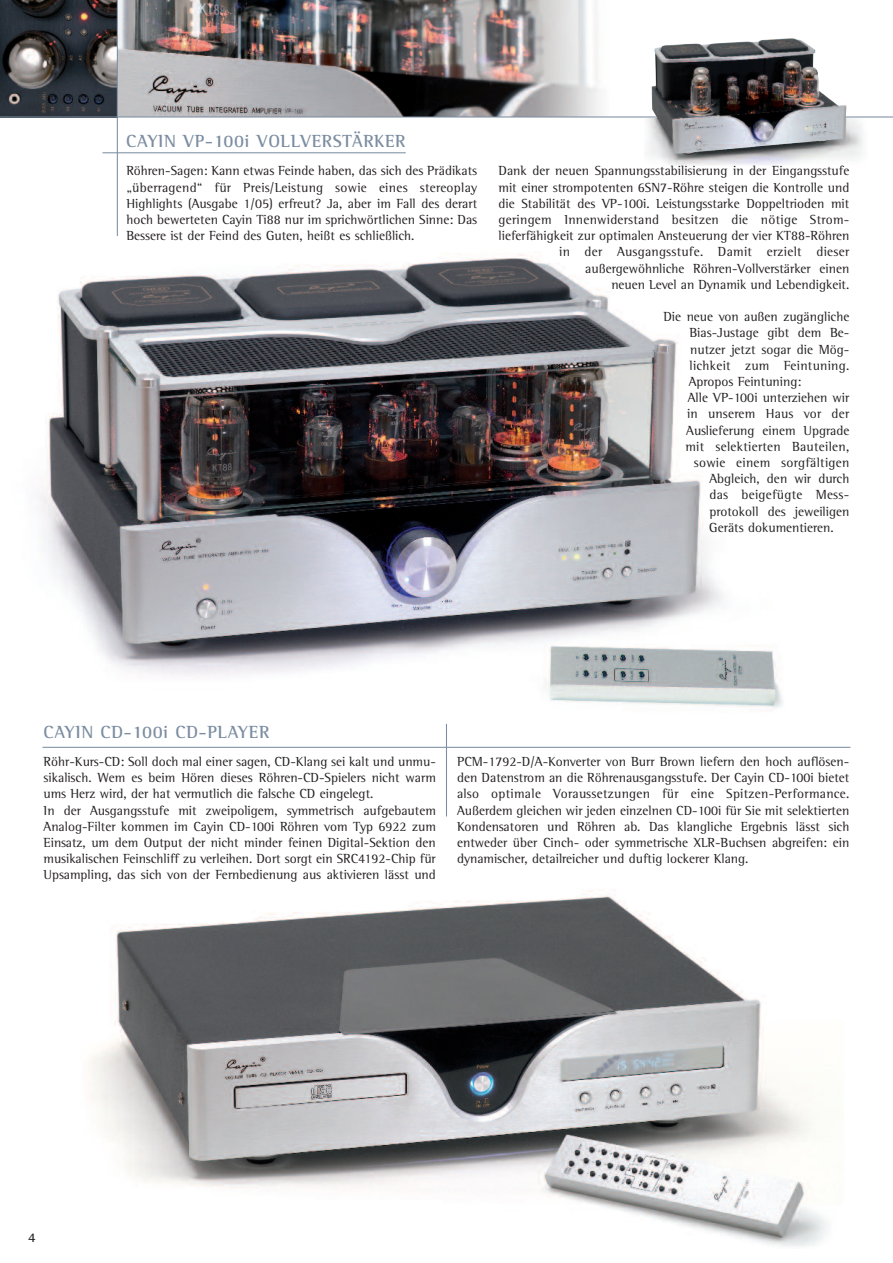
<style>
.page{position:relative;width:893px;height:1263px;background:#fff}
.page>*{position:absolute;margin:0;border:0;box-sizing:border-box;transform-origin:0 0}
.t1{font:700 18px "Rotis Semi Serif";letter-spacing:.03em;color:#7c8da1}
.t2{font:13.5px/16.2px "Rotis Semi Serif";color:#231f20;text-align:justify}
.t3{font:13.5px "Rotis Semi Serif";letter-spacing:.02em;color:#231f20}
.t4{font:700 13.5px "Rotis Semi Serif";color:#231f20}
</style>
<div class="page">
<img style="left:38px;top:218px;width:745px;height:490px">
<img style="left:91px;top:890px;width:736px;height:357px">
<img style="left:0;top:0;width:578px;height:116px">
<hr style="left:43px;top:747px;width:807px;height:1px;background:#7c8da1">
<hr style="left:446px;top:724px;width:1px;height:92px;background:#7c8da1">
<hr style="left:117px;top:0;width:1px;height:236px;background:#7c8da1">
<hr style="left:0;top:116px;width:893px;height:2px;background:#7c8da1">
<img style="left:647px;top:118px;width:216px;height:47px">
<img style="left:652px;top:38px;width:194px;height:116px">
<hr style="left:102px;top:152px;width:304px;height:1px;background:#7c8da1">
<h1 class="t1" style="left:126px;top:134px;width:281px">CAYIN VP-100i VOLLVERSTÄRKER</h1>
<p class="t2" style="left:126px;top:164px;width:352px">Röhren-Sagen: Kann etwas Feinde haben, das sich des Prädikats „überragend“ für Preis/Leistung sowie eines stereoplay Highlights (Ausgabe 1/05) erfreut? Ja, aber im Fall des derart hoch bewerteten Cayin Ti88 nur im sprichwörtlichen Sinne: Das Bessere ist der Feind des Guten, heißt es schließlich.</p>
<p class="t2" style="left:498px;top:164px;width:352px;text-align:right">Dank der neuen Spannungsstabilisierung in der Eingangsstufe mit einer strompotenten 6SN7-Röhre steigen die Kontrolle und die Stabilität des VP-100i. Leistungsstarke Doppeltrioden mit geringem Innenwiderstand besitzen die nötige Strom&shy;lieferfähigkeit zur optimalen Ansteuerung der vier KT88-Röhren in der Ausgangsstufe. Damit erzielt dieser außergewöhnliche Röhren-Vollverstärker einen<br>neuen Level an Dynamik und Lebendigkeit.</p>
<p class="t2" style="left:663px;top:310px;width:187px">Die neue von außen zugängliche</p>
<p class="t2" style="left:689px;top:326px;width:161px">Bias-Justage gibt dem Be-</p>
<p class="t2" style="left:690px;top:342px;width:161px">nutzer jetzt sogar die Mög-</p>
<p class="t3" style="left:689px;top:361px;width:161px">lichkeit zum Feintuning.</p>
<p class="t2" style="left:689px;top:375px;width:114px">Apropos Feintuning:</p>
<p class="t2" style="left:688px;top:391px;width:163px">Alle VP-100i unterziehen wir</p>
<p class="t3" style="left:687px;top:409px;width:164px">in unserem Haus vor der</p>
<p class="t2" style="left:686px;top:423px;width:165px">Auslieferung einem Upgrade</p>
<p class="t3" style="left:685px;top:442px;width:165px">mit selektierten Bauteilen,</p>
<p class="t3" style="left:694px;top:458px;width:157px">sowie einem sorgfältigen</p>
<p class="t2" style="left:709px;top:472px;width:141px">Abgleich, den wir durch</p>
<p class="t3" style="left:709px;top:490px;width:141px">das beigefügte Mess-</p>
<p class="t2" style="left:709px;top:504px;width:142px">protokoll des jeweiligen</p>
<p class="t2" style="left:709px;top:520px;width:126px">Geräts dokumentieren.</p>
<h1 class="t1" style="left:44px;top:726px;width:227px">CAYIN CD-100i CD-PLAYER</h1>
<p class="t2" style="left:44px;top:755px;width:394px;text-align:left">Röhr-Kurs-CD: Soll doch mal einer sagen, CD-Klang sei kalt und unmu&shy;sikalisch. Wem es beim Hören dieses Röhren-CD-Spielers nicht warm ums Herz wird, der hat vermutlich die falsche CD eingelegt.<br>In der Ausgangsstufe mit zweipoligem, symmetrisch aufgebautem Analog-Filter kommen im Cayin CD-100i Röhren vom Typ 6922 zum Einsatz, um dem Output der nicht minder feinen Digital-Sektion den musikalischen Feinschliff zu verleihen. Dort sorgt ein SRC4192-Chip für Upsampling, das sich von der Fernbedienung aus aktivieren lässt und</p>
<p class="t2" style="left:457px;top:755px;width:394px">PCM-1792-D/A-Konverter von Burr Brown liefern den hoch auflösen&shy;den Datenstrom an die Röhrenausgangsstufe. Der Cayin CD-100i bietet also optimale Voraussetzungen für eine Spitzen-Performance.<br>Außerdem gleichen wir jeden einzelnen CD-100i für Sie mit selektierten Kondensatoren und Röhren ab. Das klangliche Ergebnis lässt sich entweder über Cinch- oder symmetrische XLR-Buchsen abgreifen: ein dynamischer, detailreicher und duftig lockerer Klang.</p>
<p class="t4" style="left:28px;top:1233px;width:9px">4</p>
</div>
